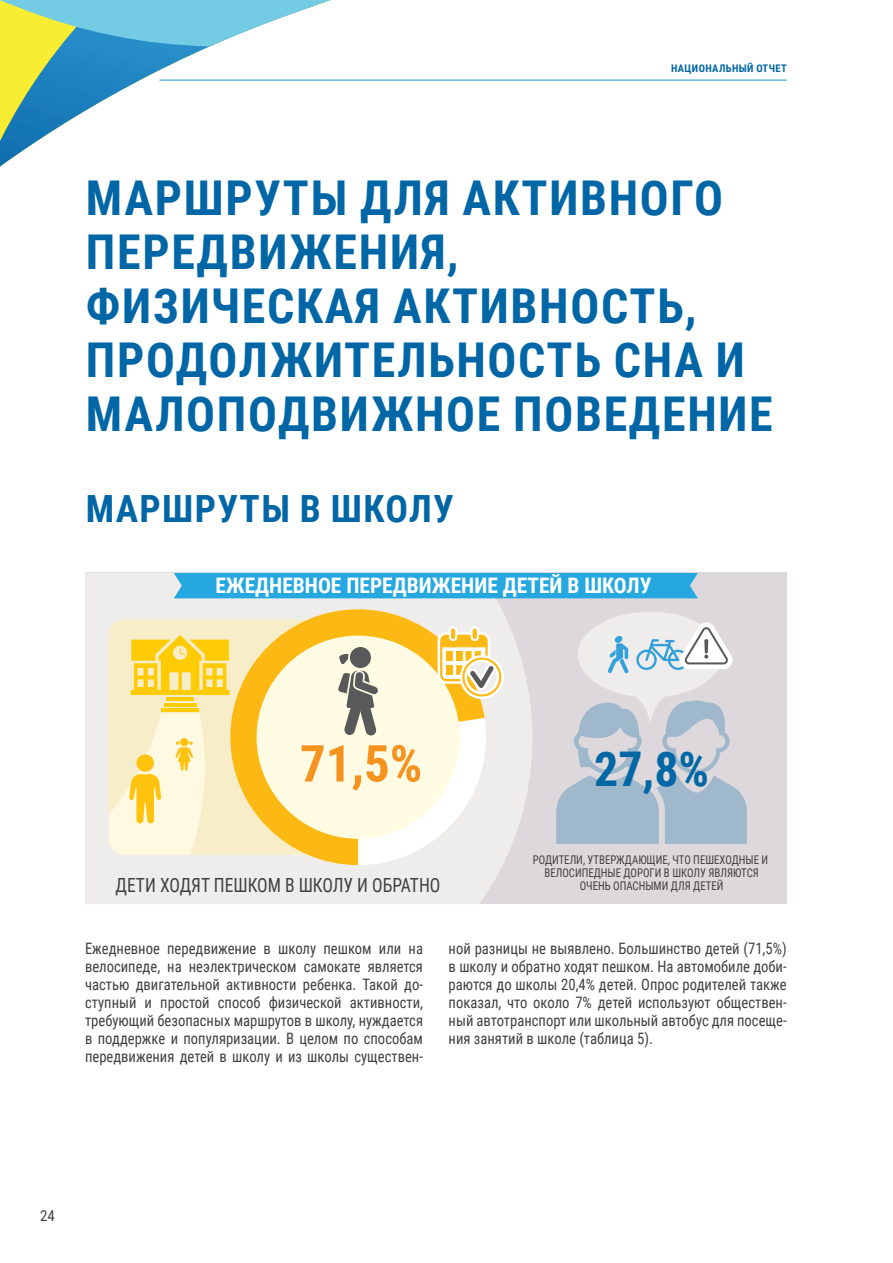
<style>
.page{position:relative;width:893px;height:1263px;background:#fff}
.page>*{position:absolute;margin:0;border:0;box-sizing:border-box;transform-origin:0 0}
.t1{font:700 51px "Roboto Condensed";color:#f6921e}
.t2{font:700 48px/54px "Roboto Condensed";letter-spacing:.035em;color:#0066a6}
.t3{font:700 47.85px "Roboto Condensed";color:#0267a5}
.t4{font:700 37.5px "Roboto Condensed";letter-spacing:.035em;color:#0066a6}
.t5{font:700 21.45px "Roboto Condensed";color:#fff}
.t6{font:19.5px "Roboto Condensed";color:#414042;scale:.9 1}
.t7{font:15.75px/18px "Roboto Condensed";color:#414042;text-align:justify;scale:.93 1}
.t8{font:15px "Roboto Condensed";color:#414042}
.t9{font:12px/12.8px "Roboto Condensed";color:#414042;text-align:center;scale:.9 1}
.t10{font:700 10.5px "Roboto Condensed";letter-spacing:.035em;color:#0066a6}
</style>
<div class="page">
<svg style="left:0;top:46px;width:315px;height:121px"></svg>
<svg style="left:0;top:0;width:332px;height:46px"></svg>
<hr style="left:159px;top:80px;width:628px;height:1px;background:#33a1d9">
<div style="left:85px;top:572px;width:702px;height:332px;background:#ddd8db"></div>
<svg style="left:85px;top:573px;width:447px;height:331px;fill:#efecec"></svg>
<div style="left:109px;top:620px;width:121px;height:235px;background:#f7eec9"></div>
<div style="left:174px;top:573px;width:524px;height:25px;background:#25a8e0"></div>
<svg style="left:230px;top:609px;width:255px;height:256px"></svg>
<div style="left:257px;top:636px;width:203px;height:203px;background:#fffce3;border-radius:50%"></div>
<svg style="left:438px;top:626px;width:66px;height:73px"></svg>
<svg style="left:131px;top:635px;width:99px;height:60px"></svg>
<hr style="left:167px;top:697px;width:27px;height:4px;background:#ffcb05">
<hr style="left:164px;top:703px;width:32px;height:3px;background:#ffcb05">
<hr style="left:161px;top:708px;width:38px;height:3px;background:#ffcb05">
<svg style="left:109px;top:714px;width:107px;height:141px"></svg>
<div style="left:350px;top:647px;width:21px;height:21px;background:#58595b;border-radius:50%"></div>
<svg style="left:339px;top:654px;width:9px;height:10px"></svg>
<svg style="left:338px;top:671px;width:40px;height:64px"></svg>
<div style="left:578px;top:612px;width:144px;height:86px;background:#efecec;border-radius:50%"></div>
<svg style="left:556px;top:622px;width:191px;height:222px"></svg>
<p class="t10" style="left:671px;top:61px;width:117px">НАЦИОНАЛЬНЫЙ ОТЧЕТ</p>
<p class="t2" style="left:86px;top:169px;width:688px">МАРШРУТЫ ДЛЯ АКТИВНОГО<br>ПЕРЕДВИЖЕНИЯ,<br>ФИЗИЧЕСКАЯ АКТИВНОСТЬ,<br>ПРОДОЛЖИТЕЛЬНОСТЬ СНА И<br>МАЛОПОДВИЖНОЕ ПОВЕДЕНИЕ</p>
<p class="t4" style="left:86px;top:482px;width:369px">МАРШРУТЫ В ШКОЛУ</p>
<p class="t5" style="left:215px;top:570px;width:438px">ЕЖЕДНЕВНОЕ ПЕРЕДВИЖЕНИЕ ДЕТЕЙ В ШКОЛУ</p>
<p class="t1" style="left:300px;top:728px;width:124px">71,5%</p>
<p class="t6" style="left:116px;top:871px;width:363px">ДЕТИ ХОДЯТ ПЕШКОМ В ШКОЛУ И ОБРАТНО</p>
<p class="t3" style="left:594px;top:736px;width:117px">27,8%</p>
<p class="t9" style="left:533px;top:853px;width:263px">РОДИТЕЛИ, УТВЕРЖДАЮЩИЕ, ЧТО ПЕШЕХОДНЫЕ И<br>ВЕЛОСИПЕДНЫЕ ДОРОГИ В ШКОЛУ ЯВЛЯЮТСЯ<br>ОЧЕНЬ ОПАСНЫМИ ДЛЯ ДЕТЕЙ</p>
<p class="t7" style="left:85px;top:939px;width:365px">Ежедневное передвижение в школу пешком или на велосипеде, на неэлектрическом самокате является частью двигательной активности ребенка. Такой до&shy;ступный и простой способ физической активности, требующий безопасных маршрутов в школу, нуждается в поддержке и популяризации. В целом по способам передвижения детей в школу и из школы существен-</p>
<p class="t7" style="left:449px;top:939px;width:365px">ной разницы не выявлено. Большинство детей (71,5%) в школу и обратно ходят пешком. На автомобиле доби&shy;раются до школы 20,4% детей. Опрос родителей также показал, что около 7% детей используют обществен&shy;ный автотранспорт или школьный автобус для посеще&shy;ния занятий в школе (таблица 5).</p>
<p class="t8" style="left:40px;top:1205px;width:16px">24</p>
</div>
